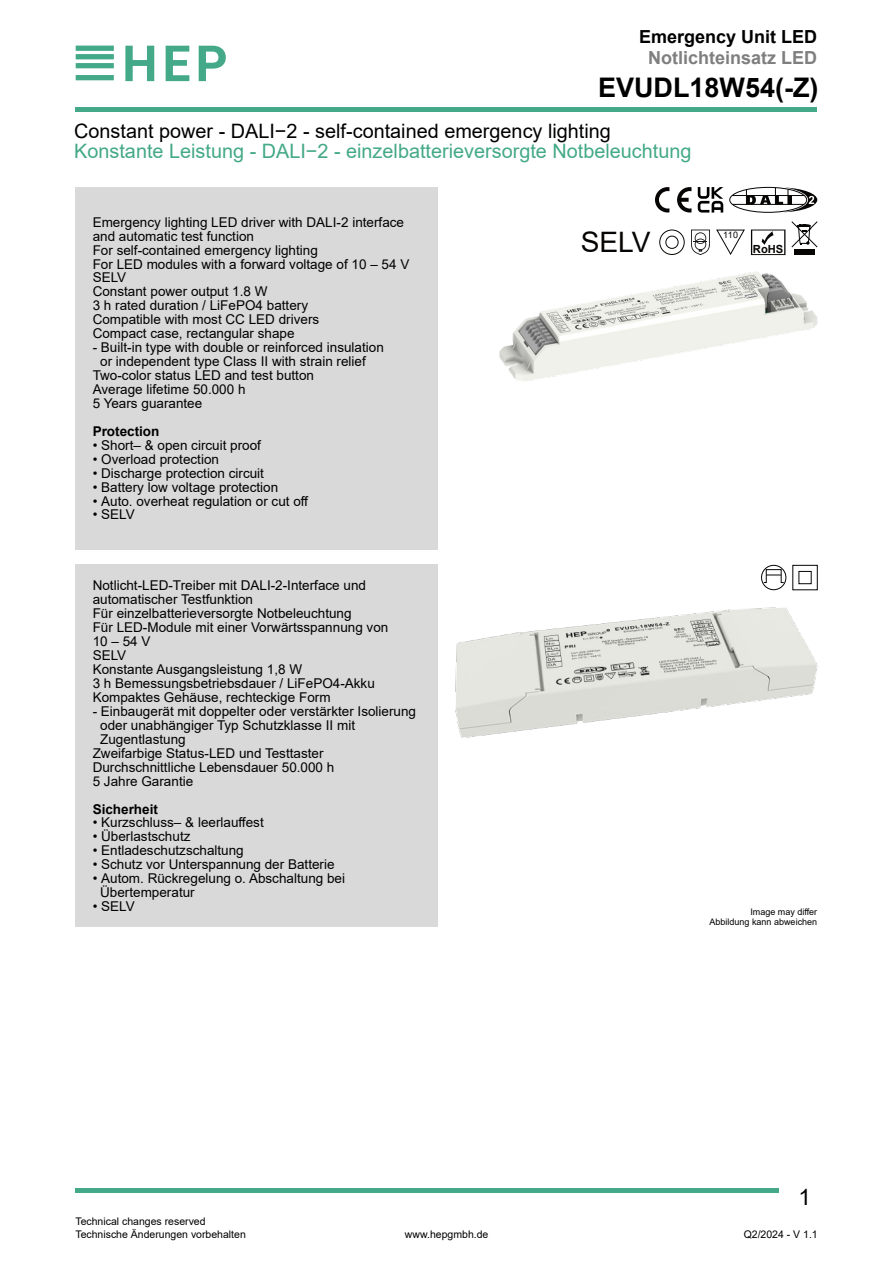
<style>
.page{position:relative;width:893px;height:1263px;background:#fff}
.page>*{position:absolute;margin:0;border:0;box-sizing:border-box;transform-origin:0 0}
.t1{font:28.2px "Arial";color:#070504}
.t2{font:700 27px "Arial";color:#000}
.t3{font:22.5px "Arial";color:#000}
.t4{font:19.8px "Arial";color:#43a988}
.t5{font:19.8px "Arial";color:#000}
.t6{font:700 18px "Arial";color:#7f7f7f}
.t7{font:700 18px "Arial";color:#000}
.t8{font:13.5px/14px "Arial";color:#000}
.t9{font:700 13.5px "Arial";color:#000}
.t10{font:700 11.25px "Arial";color:#070504}
.t11{font:10.5px/12.6px "Arial";color:#000}
.t12{font:9px/10.5px "Arial";color:#000;text-align:right}
.t13{font:9px "Arial";color:#070504}
</style>
<div class="page">
<hr style="left:76px;top:108px;width:741px;height:4px;background:#43a988">
<hr style="left:76px;top:1189px;width:703px;height:4px;background:#43a988">
<svg style="left:76px;top:75px;width:38px;height:5px"></svg>
<svg style="left:76px;top:46px;width:38px;height:22px"></svg>
<svg style="left:125px;top:46px;width:29px;height:35px"></svg>
<svg style="left:166px;top:46px;width:23px;height:35px"></svg>
<svg style="left:199px;top:46px;width:27px;height:35px"></svg>
<div style="left:76px;top:565px;width:362px;height:362px;background:#d9d9d9"></div>
<div style="left:76px;top:187px;width:362px;height:362px;background:#d9d9d9"></div>
<div style="left:794px;top:249px;width:21px;height:6px;background:#070504"></div>
<svg style="left:792px;top:222px;width:25px;height:25px"></svg>
<svg style="left:655px;top:187px;width:14px;height:25px"></svg>
<svg style="left:677px;top:187px;width:14px;height:25px"></svg>
<svg style="left:716px;top:230px;width:29px;height:25px"></svg>
<svg style="left:751px;top:230px;width:34px;height:25px"></svg>
<div style="left:761px;top:565px;width:25px;height:25px;border:1px solid #070504;border-radius:50%"></div>
<svg style="left:763px;top:569px;width:22px;height:14px"></svg>
<div style="left:729px;top:187px;width:78px;height:26px;border:1px solid #070504;border-radius:50%"></div>
<hr style="left:732px;top:204px;width:72px;height:1px;background:#070504">
<hr style="left:732px;top:195px;width:72px;height:1px;background:#070504">
<svg style="left:746px;top:188px;width:71px;height:24px"></svg>
<div style="left:792px;top:565px;width:26px;height:25px;border:1px solid #070504"></div>
<div style="left:798px;top:571px;width:14px;height:13px;border:1px solid #070504"></div>
<div style="left:659px;top:230px;width:26px;height:25px;border:1px solid #080704;border-radius:50%"></div>
<div style="left:665px;top:236px;width:14px;height:13px;border:1px solid #080704;border-radius:50%"></div>
<svg style="left:691px;top:230px;width:19px;height:25px"></svg>
<svg style="left:698px;top:187px;width:25px;height:26px"></svg>
<img style="left:500px;top:272px;width:317px;height:109px">
<img style="left:455px;top:607px;width:362px;height:130px">
<h3 class="t7" style="left:639px;top:30px;width:180px">Emergency Unit LED</h3>
<h3 class="t6" style="left:648px;top:51px;width:171px">Notlichteinsatz LED</h3>
<h2 class="t2" style="left:598px;top:77px;width:222px">EVUDL18W54(-Z)</h2>
<h3 class="t5" style="left:74px;top:124px;width:538px">Constant power - DALI−2 - self-contained emergency lighting</h3>
<h3 class="t4" style="left:74px;top:144px;width:619px">Konstante Leistung - DALI−2 - einzelbatterieversorgte Notbeleuchtung</h3>
<p class="t8" style="left:93px;top:216px;width:318px">Emergency lighting LED driver with DALI-2 interface and automatic test function<br>For self-contained emergency lighting<br>For LED modules with a forward voltage of 10 – 54 V SELV<br>Constant power output 1.8 W<br>3 h rated duration / LiFePO4 battery<br>Compatible with most CC LED drivers<br>Compact case, rectangular shape</p>
<p class="t8" style="left:93px;top:342px;width:293px">- Built-in type with double or reinforced insulation</p>
<p class="t8" style="left:100px;top:356px;width:267px">or independent type Class II with strain relief</p>
<p class="t8" style="left:93px;top:370px;width:223px">Two-color status LED and test button</p>
<p class="t8" style="left:93px;top:383px;width:154px">Average lifetime 50.000 h</p>
<p class="t8" style="left:93px;top:397px;width:111px">5 Years guarantee</p>
<p class="t9" style="left:93px;top:426px;width:68px">Protection</p>
<p class="t8" style="left:93px;top:439px;width:170px">• Short– &amp; open circuit proof</p>
<p class="t8" style="left:93px;top:453px;width:128px">• Overload protection</p>
<p class="t8" style="left:93px;top:467px;width:173px">• Discharge protection circuit</p>
<p class="t8" style="left:93px;top:481px;width:187px">• Battery low voltage protection</p>
<p class="t8" style="left:93px;top:495px;width:217px">• Auto. overheat regulation or cut off</p>
<p class="t8" style="left:93px;top:509px;width:44px">• SELV</p>
<h1 class="t1" style="left:581px;top:232px;width:71px">SELV</h1>
<p class="t13" style="left:723px;top:231px;width:17px">110</p>
<p class="t10" style="left:753px;top:245px;width:32px">RoHS</p>
<p class="t8" style="left:93px;top:580px;width:297px">Notlicht-LED-Treiber mit DALI-2-Interface und automatischer Testfunktion<br>Für einzelbatterieversorgte Notbeleuchtung<br>Für LED-Module mit einer Vorwärtsspannung von 10–54V<br>SELV<br>Konstante Ausgangsleistung 1,8 W<br>3 h Bemessungsbetriebsdauer / LiFePO4-Akku Kompaktes Gehäuse, rechteckige Form</p>
<p class="t8" style="left:93px;top:705px;width:325px">- Einbaugerät mit doppelter oder verstärkter Isolierung</p>
<p class="t8" style="left:100px;top:719px;width:256px">oder unabhängiger Typ Schutzklasse II mit</p>
<p class="t8" style="left:100px;top:733px;width:87px">Zugentlastung</p>
<p class="t8" style="left:93px;top:747px;width:232px">Zweifarbige Status-LED und Testtaster</p>
<p class="t8" style="left:93px;top:761px;width:243px">Durchschnittliche Lebensdauer 50.000 h</p>
<p class="t8" style="left:93px;top:775px;width:102px">5 Jahre Garantie</p>
<p class="t9" style="left:93px;top:804px;width:67px">Sicherheit</p>
<p class="t8" style="left:93px;top:817px;width:173px">• Kurzschluss– &amp; leerlauffest</p>
<p class="t8" style="left:93px;top:831px;width:99px">• Überlastschutz</p>
<p class="t8" style="left:93px;top:845px;width:153px">• Entladeschutzschaltung</p>
<p class="t8" style="left:93px;top:859px;width:243px">• Schutz vor Unterspannung der Batterie</p>
<p class="t8" style="left:100px;top:873px;width:246px;text-indent:-8px">• Autom. Rückregelung o. Abschaltung bei<br>Übertemperatur</p>
<p class="t8" style="left:93px;top:901px;width:44px">• SELV</p>
<p class="t12" style="left:710px;top:907px;width:109px">Image may differ<br>Abbildung kann abweichen</p>
<p class="t11" style="left:75px;top:1216px;width:172px">Technical changes reserved<br>Technische Änderungen vorbehalten</p>
<p class="t11" style="left:405px;top:1229px;width:85px">www.hepgmbh.de</p>
<h3 class="t3" style="left:798px;top:1188px;width:14px">1</h3>
<p class="t11" style="left:744px;top:1229px;width:76px">Q2/2024 - V 1.1</p>
</div>
